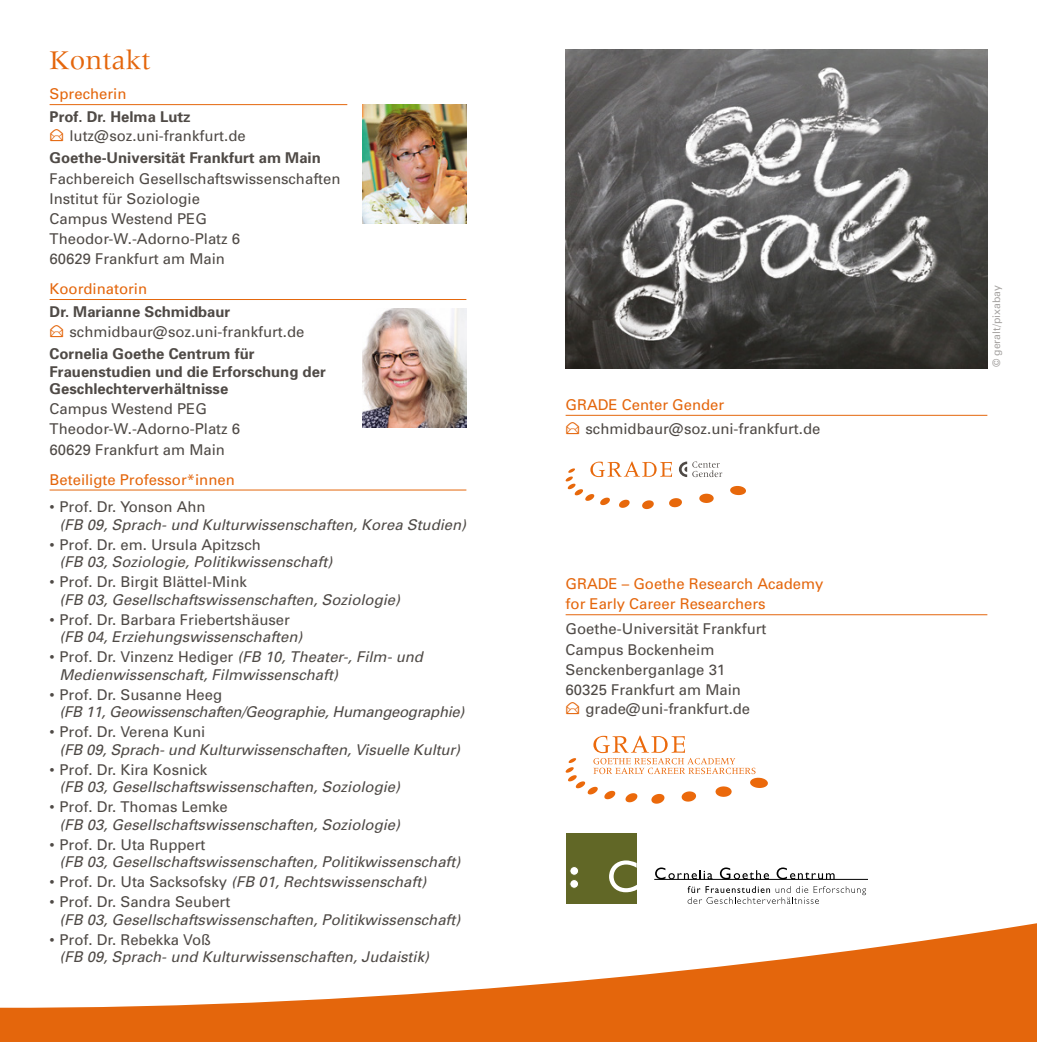
<style>
.page{position:relative;width:1037px;height:1042px;background:#fff}
.page>*{position:absolute;margin:0;border:0;box-sizing:border-box;transform-origin:0 0}
.t1{font:28px "Meridien LT Std";color:#e4660c}
.t2{font:14.88px/20.1px "Univers";color:#4f4a46}
.t3{font:italic 14.88px/17.5px "Univers";color:#4f4a46}
.t4{font:700 14.88px/17.5px "Univers";color:#4f4a46}
.t5{font:14.88px/20.1px "Univers";color:#e4660c}
.t6{font:italic 14.88px "Univers";letter-spacing:-.02em;color:#4f4a46}
.t7{font:10.5px "Univers";color:#4f4a46}
.s1{font-style:normal}
</style>
<div class="page">
<img style="left:566px;top:50px;width:421px;height:319px">
<svg style="left:730px;top:486px;width:16px;height:9px"></svg>
<svg style="left:566px;top:461px;width:156px;height:48px"></svg>
<svg style="left:566px;top:735px;width:202px;height:68px"></svg>
<svg style="left:0;top:833px;width:1037px;height:209px"></svg>
<hr style="left:50px;top:104px;width:297px;height:1px;background:#e4660c">
<hr style="left:50px;top:299px;width:416px;height:1px;background:#e4660c">
<hr style="left:50px;top:489px;width:416px;height:1px;background:#e4660c">
<hr style="left:566px;top:415px;width:421px;height:1px;background:#e4660c">
<hr style="left:566px;top:614px;width:421px;height:1px;background:#e4660c">
<svg style="left:687px;top:886px;width:179px;height:18px"></svg>
<svg style="left:655px;top:867px;width:57px;height:12px"></svg>
<svg style="left:720px;top:867px;width:49px;height:12px"></svg>
<svg style="left:776px;top:867px;width:58px;height:12px"></svg>
<div style="left:566px;top:833px;width:70px;height:71px;background:#616726"></div>
<svg style="left:609px;top:860px;width:28px;height:32px"></svg>
<div style="left:570px;top:866px;width:8px;height:9px;background:#fff;border-radius:50%"></div>
<div style="left:569px;top:866px;width:10px;height:10px;border:1px solid #616726;border-radius:50%"></div>
<div style="left:570px;top:879px;width:8px;height:9px;background:#fff;border-radius:50%"></div>
<div style="left:569px;top:879px;width:10px;height:10px;border:1px solid #616726;border-radius:50%"></div>
<hr style="left:654px;top:879px;width:214px;height:1px;background:#000">
<img style="left:362px;top:104px;width:104px;height:119px">
<img style="left:362px;top:309px;width:104px;height:119px">
<h1 class="t1" style="left:50px;top:45px;width:103px">Kontakt</h1>
<p class="t5" style="left:50px;top:84px;width:78px">Sprecherin</p>
<p class="t4" style="left:50px;top:108px;width:143px">Prof. Dr. Helma Lutz</p>
<p class="t2" style="left:69px;top:126px;width:178px">lutz@soz.uni-frankfurt.de</p>
<p class="t4" style="left:50px;top:149px;width:273px">Goethe-Universität Frankfurt am Main</p>
<p class="t2" style="left:50px;top:168px;width:292px">Fachbereich Gesellschaftswissenschaften<br>Institut für Soziologie<br>Campus Westend PEG<br>Theodor-W.-Adorno-Platz 6<br>60629 Frankfurt am Main</p>
<p class="t5" style="left:50px;top:279px;width:99px">Koordinatorin</p>
<p class="t4" style="left:50px;top:302px;width:182px">Dr. Marianne Schmidbaur</p>
<p class="t2" style="left:69px;top:321px;width:236px">schmidbaur@soz.uni-frankfurt.de</p>
<p class="t4" style="left:50px;top:345px;width:278px">Cornelia Goethe Centrum für<br>Frauenstudien und die Erforschung der<br>Geschlechterverhältnisse</p>
<p class="t2" style="left:50px;top:399px;width:192px">Campus Westend PEG<br>Theodor-W.-Adorno-Platz 6<br>60629 Frankfurt am Main</p>
<p class="t5" style="left:50px;top:469px;width:187px">Beteiligte Professor*innen</p>
<p class="t2" style="left:50px;top:497px;width:158px">• Prof. Dr. Yonson Ahn</p>
<p class="t3" style="left:60px;top:516px;width:408px">(FB 09, Sprach- und Kulturwissenschaften, Korea Studien)</p>
<p class="t2" style="left:50px;top:534px;width:213px">• Prof. Dr. em. Ursula Apitzsch</p>
<p class="t3" style="left:60px;top:553px;width:274px">(FB 03, Soziologie, Politikwissenschaft)</p>
<p class="t2" style="left:50px;top:572px;width:199px">• Prof. Dr. Birgit Blättel-Mink</p>
<p class="t3" style="left:60px;top:591px;width:342px">(FB 03, Gesellschaftswissenschaften, Soziologie)</p>
<p class="t2" style="left:50px;top:609px;width:242px">• Prof. Dr. Barbara Friebertshäuser</p>
<p class="t3" style="left:60px;top:628px;width:244px">(FB 04, Erziehungswissenschaften)</p>
<p class="t3" style="left:60px;top:648px;width:365px;text-indent:-10px"><span class="s1">• Prof. Dr. Vinzenz Hediger</span> (FB 10, Theater-, Film- und<br>Medienwissenschaft, Filmwissenschaft)</p>
<p class="t2" style="left:50px;top:684px;width:174px">• Prof. Dr. Susanne Heeg</p>
<p class="t6" style="left:60px;top:703px;width:406px">(FB 11, Geowissenschaften/Geographie, Humangeographie)</p>
<p class="t2" style="left:50px;top:722px;width:157px">• Prof. Dr. Verena Kuni</p>
<p class="t3" style="left:60px;top:741px;width:402px">(FB 09, Sprach- und Kulturwissenschaften, Visuelle Kultur)</p>
<p class="t2" style="left:50px;top:759px;width:159px">• Prof. Dr. Kira Kosnick</p>
<p class="t3" style="left:60px;top:778px;width:342px">(FB 03, Gesellschaftswissenschaften, Soziologie)</p>
<p class="t2" style="left:50px;top:797px;width:180px">• Prof. Dr. Thomas Lemke</p>
<p class="t3" style="left:60px;top:816px;width:342px">(FB 03, Gesellschaftswissenschaften, Soziologie)</p>
<p class="t2" style="left:50px;top:834px;width:157px">• Prof. Dr. Uta Ruppert</p>
<p class="t3" style="left:60px;top:853px;width:402px">(FB 03, Gesellschaftswissenschaften, Politikwissenschaft)</p>
<p class="t3" style="left:50px;top:873px;width:378px"><span class="s1">• Prof. Dr. Uta Sacksofsky</span> (FB 01, Rechtswissenschaft)</p>
<p class="t2" style="left:50px;top:892px;width:182px">• Prof. Dr. Sandra Seubert</p>
<p class="t3" style="left:60px;top:910px;width:402px">(FB 03, Gesellschaftswissenschaften, Politikwissenschaft)</p>
<p class="t2" style="left:50px;top:929px;width:163px">• Prof. Dr. Rebekka Voß</p>
<p class="t3" style="left:60px;top:948px;width:371px">(FB 09, Sprach- und Kulturwissenschaften, Judaistik)</p>
<p class="t5" style="left:566px;top:395px;width:160px">GRADE Center Gender</p>
<p class="t2" style="left:585px;top:419px;width:236px">schmidbaur@soz.uni-frankfurt.de</p>
<p class="t5" style="left:566px;top:574px;width:259px">GRADE – Goethe Research Academy for Early Career Researchers</p>
<p class="t2" style="left:566px;top:619px;width:202px">Goethe-Universität Frankfurt<br>Campus Bockenheim<br>Senckenberganlage 31<br>60325 Frankfurt am Main</p>
<p class="t2" style="left:585px;top:699px;width:166px">grade@uni-frankfurt.de</p>
<p class="t7" style="left:990px;top:367px;width:83px;rotate:-90deg">© geralt/pixabay</p>
</div>
